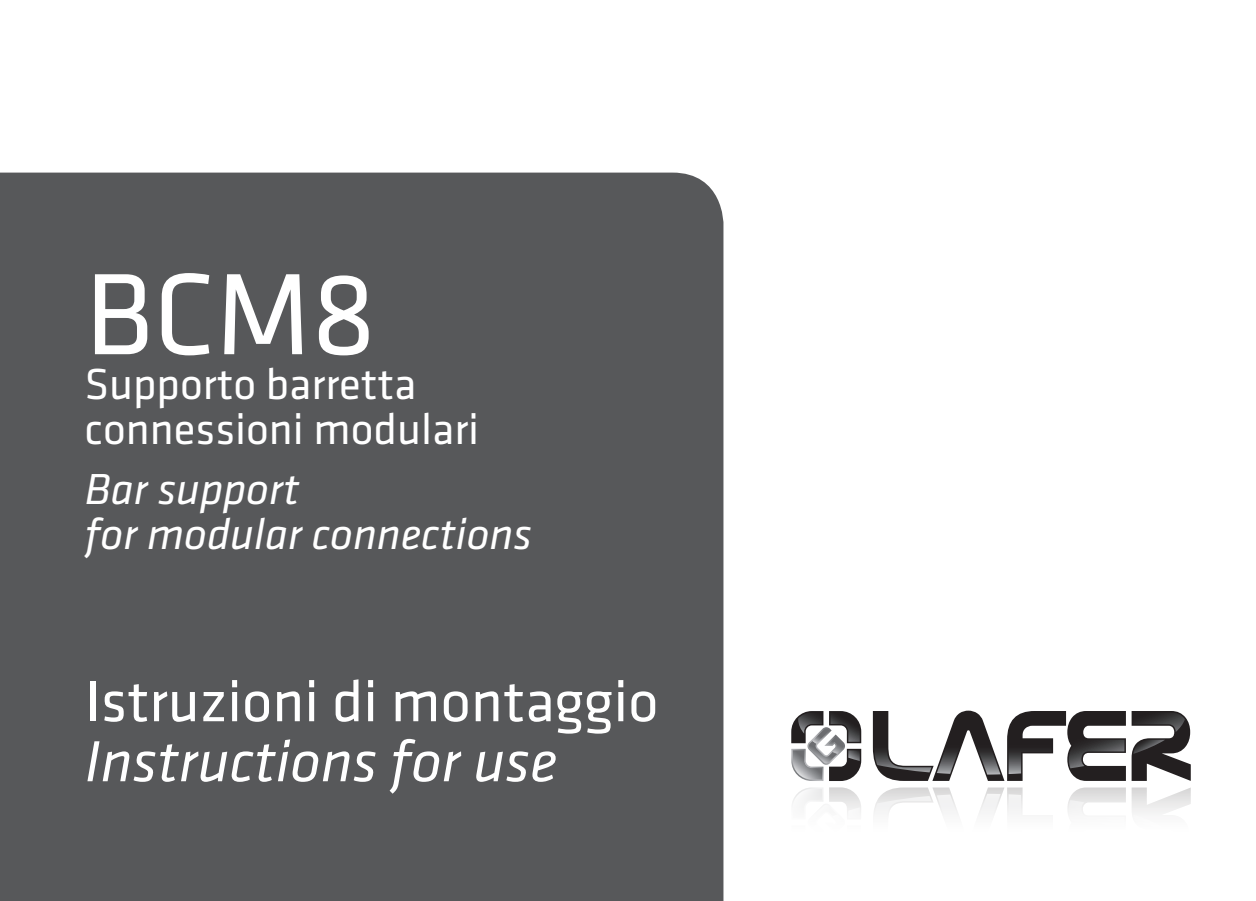
<style>
.page{position:relative;width:1256px;height:901px;background:#fff}
.page>*{position:absolute;margin:0;border:0;box-sizing:border-box;transform-origin:0 0}
.t1{font:120px "Klavika";color:#fff}
.t2{font:60px "Klavika";color:#fff}
.t3{font:italic 60px "Klavika";color:#fff}
.t4{font:45px/45px "Klavika";color:#fff}
.t5{font:italic 45px/45px "Klavika";color:#fff}
</style>
<div class="page">
<div style="left:0;top:173px;width:723px;height:728px;background:#57585a"></div>
<svg style="left:872px;top:710px;width:253px;height:71px"></svg>
<svg style="left:1131px;top:711px;width:59px;height:70px"></svg>
<svg style="left:791px;top:711px;width:70px;height:70px"></svg>
<svg style="left:792px;top:787px;width:69px;height:27px"></svg>
<svg style="left:874px;top:787px;width:251px;height:27px"></svg>
<svg style="left:1131px;top:787px;width:59px;height:27px"></svg>
<svg style="left:0;top:893px;width:2px;height:8px"></svg>
<h1 class="t1" style="left:85px;top:252px;width:293px">BCM8</h1>
<p class="t4" style="left:85px;top:362px;width:396px">Supporto barretta connessioni modulari</p>
<p class="t5" style="left:85px;top:467px;width:448px">Bar support<br>for modular connections</p>
<h2 class="t2" style="left:85px;top:670px;width:575px">Istruzioni di montaggio</h2>
<h2 class="t3" style="left:85px;top:730px;width:474px">Instructions for use</h2>
</div>
